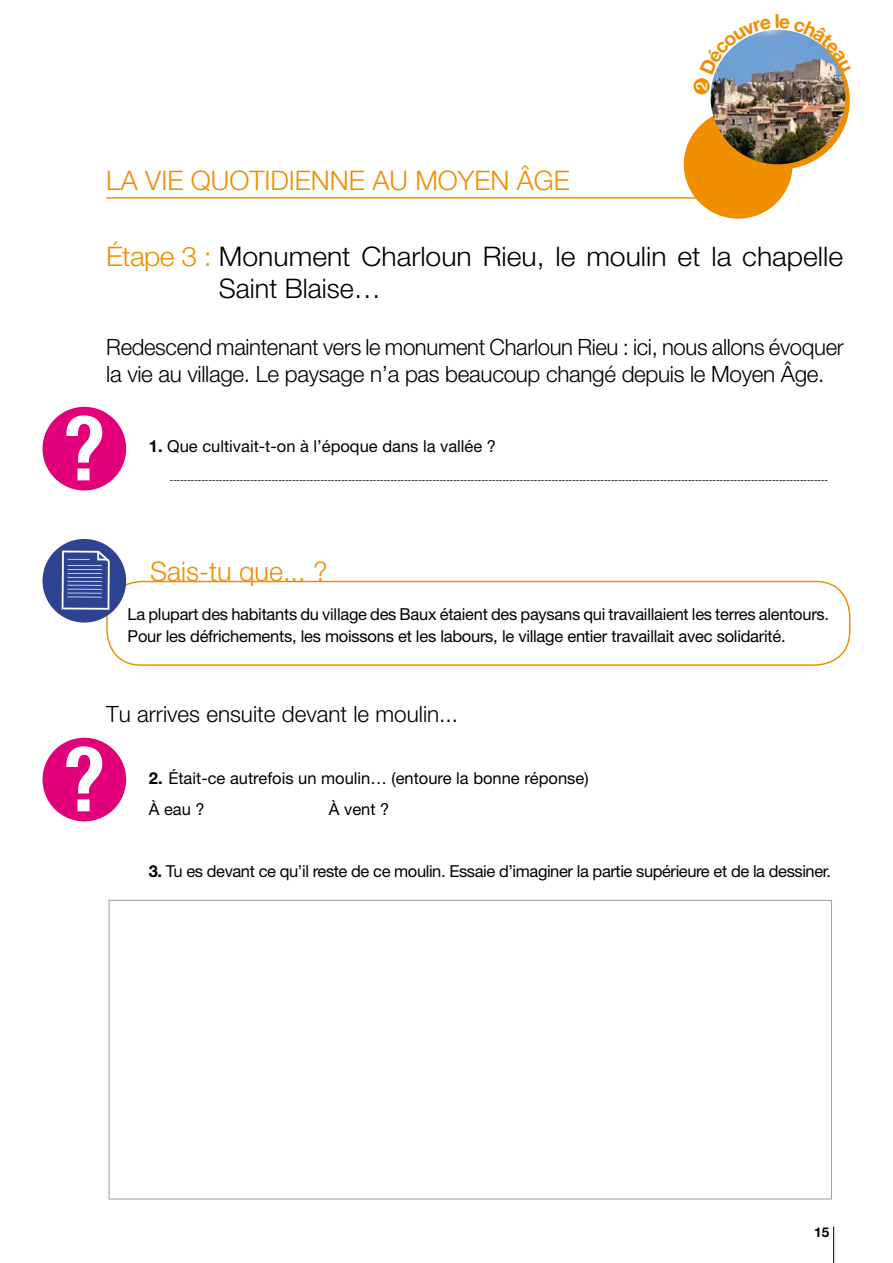
<style>
.page{position:relative;width:893px;height:1263px;background:#fff}
.page>*{position:absolute;margin:0;border:0;box-sizing:border-box;transform-origin:0 0}
.t1{font:700 condensed 90px "Helvetica Neue";color:#fff}
.t2{font:300 27px/31.5px "Helvetica Neue";color:#000;scale:1.05 1}
.t3{font:300 27px "Helvetica Neue";letter-spacing:.11em;color:#f18e00}
.t4{font:300 27px "Helvetica Neue";color:#f18e00}
.t5{font:300 22.5px/27px "Helvetica Neue";letter-spacing:-.015em;color:#000}
.t6{font:16.5px/31px "Helvetica Neue";letter-spacing:-.015em;color:#000}
.t7{font:700 13.5px "Helvetica Neue";color:#000}
.t8{font:9px "Helvetica Neue";color:#000}
.s1{color:#f18e00}
.s2{font-weight:700}
</style>
<div class="page">
<hr style="left:833px;top:1226px;width:1px;height:37px;background:#000">
<hr style="left:106px;top:197px;width:596px;height:2px;background:#f18e00">
<div style="left:684px;top:110px;width:109px;height:109px;background:#f18e00;border-radius:50%"></div>
<svg style="left:712px;top:32px;width:138px;height:137px"></svg>
<div style="left:43px;top:407px;width:83px;height:83px;background:#e2007a;border-radius:50%"></div>
<div style="left:43px;top:738px;width:83px;height:83px;background:#e2007a;border-radius:50%"></div>
<div style="left:106px;top:581px;width:744px;height:85px;border:2px solid #f18e00;border-radius:34px"></div>
<div style="left:43px;top:539px;width:83px;height:84px;background:#2d4392;border-radius:50%"></div>
<svg style="left:62px;top:551px;width:48px;height:59px"></svg>
<img style="left:711px;top:30px;width:134px;height:134px;border-radius:67px">
<img style="left:710px;top:29px;width:140px;height:67px">
<h2 class="t3" style="left:106px;top:164px;width:465px">La vie quotidienne au Moyen Âge</h2>
<h2 class="t2" style="left:219px;top:240px;width:596px;text-indent:-113px"><span class="s1">Étape 3 :</span> Monument Charloun Rieu, le moulin et la chapelle<br>Saint Blaise…</h2>
<h3 class="t5" style="left:106px;top:333px;width:739px">Redescend maintenant vers le monument Charloun Rieu : ici, nous allons évoquer la vie au village. Le paysage n’a pas beaucoup changé depuis le Moyen Âge.</h3>
<h1 class="t1" style="left:63px;top:394px;width:44px">?</h1>
<p class="t6" style="left:149px;top:430px;width:349px"><span class="s2">1.</span> Que cultivait-t-on à l’époque dans la vallée ?</p>
<p class="t8" style="left:170px;top:474px;width:660px">--------------------------------------------------------------------------------------------------------------------------------------------------------------------------------------------</p>
<h2 class="t4" style="left:150px;top:554px;width:179px">Sais-tu que... ?</h2>
<p class="t6" style="left:128px;top:602px;width:703px;line-height:22.5px">La plupart des habitants du village des Baux étaient des paysans qui travaillaient les terres alentours.<br>Pour les défrichements, les moissons et les labours, le village entier travaillait avec solidarité.</p>
<h3 class="t5" style="left:106px;top:700px;width:353px">Tu arrives ensuite devant le moulin...</h3>
<h1 class="t1" style="left:63px;top:725px;width:44px">?</h1>
<p class="t6" style="left:149px;top:763px;width:441px"><span class="s2">2.</span> Était-ce autrefois un moulin… (entoure la bonne réponse) à eau ?</p>
<p class="t6" style="left:329px;top:794px;width:62px">à vent ?</p>
<p class="t6" style="left:149px;top:856px;width:684px"><span class="s2">3.</span> Tu es devant ce qu’il reste de ce moulin. Essaie d’imaginer la partie supérieure et de la dessiner.</p>
<p class="t7" style="left:814px;top:1224px;width:17px">15</p>
</div>
